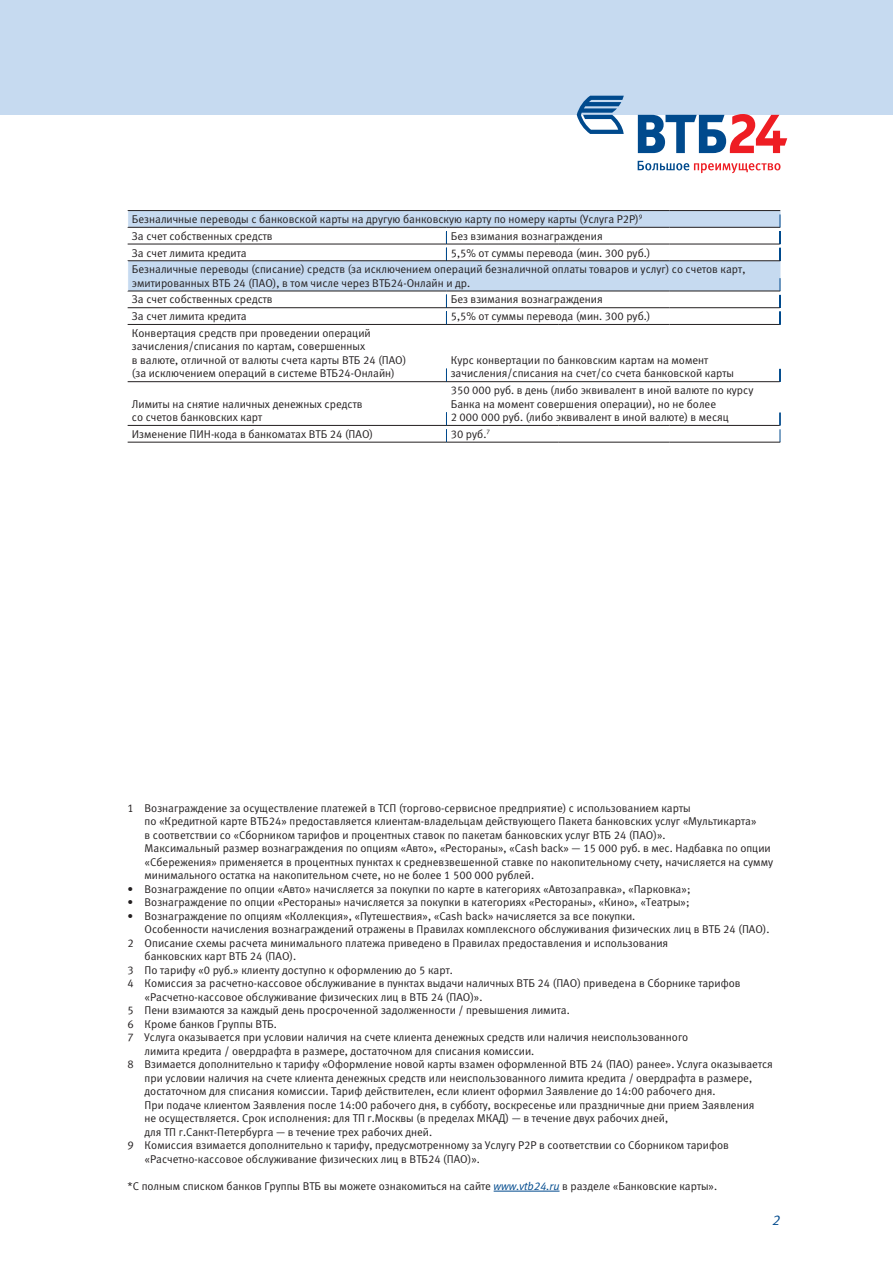
<style>
.page{position:relative;width:893px;height:1263px;background:#fff}
.page>*{position:absolute;margin:0;border:0;box-sizing:border-box;transform-origin:0 0}
.t1{font:italic 14.25px "Meta Normal Cyr LF";color:#004a8d}
.Footnotes{font:11.25px/13.5px "Meta Normal Cyr LF";color:#231f20}
.Text{font:11.25px/13.5px "Meta Normal Cyr LF";color:#231f20}
.s1{font-style:italic;color:#004a8d}
</style>
<div class="page">
<div style="left:0;top:0;width:893px;height:115px;background:#c6daf0"></div>
<svg style="left:638px;top:161px;width:142px;height:12px"></svg>
<svg style="left:577px;top:96px;width:210px;height:57px"></svg>
<svg style="left:128px;top:211px;width:652px;height:80px;fill:#c6daf0"></svg>
<hr style="left:128px;top:244px;width:318px;height:1px;background:#231f20">
<hr style="left:128px;top:307px;width:318px;height:1px;background:#231f20">
<hr style="left:128px;top:324px;width:318px;height:1px;background:#231f20">
<hr style="left:128px;top:381px;width:318px;height:1px;background:#231f20">
<hr style="left:128px;top:425px;width:318px;height:1px;background:#231f20">
<hr style="left:128px;top:442px;width:318px;height:1px;background:#231f20">
<svg style="left:446px;top:228px;width:1px;height:32px"></svg>
<svg style="left:446px;top:294px;width:1px;height:148px"></svg>
<hr style="left:446px;top:244px;width:113px;height:1px;background:#231f20">
<hr style="left:559px;top:244px;width:110px;height:1px;background:#231f20">
<hr style="left:669px;top:244px;width:111px;height:1px;background:#231f20">
<hr style="left:446px;top:307px;width:113px;height:1px;background:#231f20">
<hr style="left:559px;top:307px;width:110px;height:1px;background:#231f20">
<hr style="left:669px;top:307px;width:111px;height:1px;background:#231f20">
<hr style="left:446px;top:324px;width:113px;height:1px;background:#231f20">
<hr style="left:559px;top:324px;width:110px;height:1px;background:#231f20">
<hr style="left:669px;top:324px;width:111px;height:1px;background:#231f20">
<hr style="left:446px;top:381px;width:113px;height:1px;background:#231f20">
<hr style="left:559px;top:381px;width:110px;height:1px;background:#231f20">
<hr style="left:669px;top:381px;width:111px;height:1px;background:#231f20">
<hr style="left:446px;top:425px;width:113px;height:1px;background:#231f20">
<hr style="left:559px;top:425px;width:110px;height:1px;background:#231f20">
<hr style="left:669px;top:425px;width:111px;height:1px;background:#231f20">
<hr style="left:446px;top:442px;width:113px;height:1px;background:#231f20">
<hr style="left:559px;top:442px;width:110px;height:1px;background:#231f20">
<hr style="left:669px;top:442px;width:111px;height:1px;background:#231f20">
<hr style="left:128px;top:210px;width:318px;height:1px;background:#231f20">
<hr style="left:446px;top:210px;width:113px;height:1px;background:#231f20">
<hr style="left:559px;top:210px;width:110px;height:1px;background:#231f20">
<hr style="left:669px;top:210px;width:111px;height:1px;background:#231f20">
<hr style="left:128px;top:227px;width:318px;height:1px;background:#231f20">
<hr style="left:446px;top:227px;width:113px;height:1px;background:#231f20">
<hr style="left:559px;top:227px;width:110px;height:1px;background:#231f20">
<hr style="left:669px;top:227px;width:111px;height:1px;background:#231f20">
<hr style="left:128px;top:260px;width:318px;height:1px;background:#231f20">
<hr style="left:446px;top:260px;width:113px;height:1px;background:#231f20">
<hr style="left:559px;top:260px;width:110px;height:1px;background:#231f20">
<hr style="left:669px;top:260px;width:111px;height:1px;background:#231f20">
<hr style="left:128px;top:291px;width:318px;height:1px;background:#231f20">
<hr style="left:446px;top:291px;width:113px;height:1px;background:#231f20">
<hr style="left:559px;top:291px;width:110px;height:1px;background:#231f20">
<hr style="left:669px;top:291px;width:111px;height:1px;background:#231f20">
<svg style="left:780px;top:211px;width:1px;height:231px"></svg>
<hr style="left:494px;top:1191px;width:65px;height:1px;background:#004a8d">
<p class="Text" style="left:132px;top:212px;width:512px">Безналичные переводы с банковской карты на другую банковскую карту по номеру карты (Услуга P2P)<sup>9</sup></p>
<p class="Text" style="left:132px;top:229px;width:142px">За счет собственных средств</p>
<p class="Text" style="left:451px;top:229px;width:154px">Без взимания вознаграждения</p>
<p class="Text" style="left:132px;top:246px;width:116px">За счет лимита кредита</p>
<p class="Text" style="left:451px;top:246px;width:201px">5,5% от суммы перевода (мин. 300 руб.)</p>
<p class="Text" style="left:132px;top:263px;width:615px">Безналичные переводы (списание) средств (за исключением операций безналичной оплаты товаров и услуг) со счетов карт, эмитированных ВТБ 24 (ПАО), в том числе через ВТБ24-Онлайн и др.</p>
<p class="Text" style="left:132px;top:293px;width:142px">За счет собственных средств</p>
<p class="Text" style="left:451px;top:293px;width:154px">Без взимания вознаграждения</p>
<p class="Text" style="left:132px;top:309px;width:116px">За счет лимита кредита</p>
<p class="Text" style="left:451px;top:309px;width:201px">5,5% от суммы перевода (мин. 300 руб.)</p>
<p class="Text" style="left:132px;top:326px;width:276px">Конвертация средств при проведении операций зачисления/списания по картам, совершенных<br>в валюте, отличной от валюты счета карты ВТБ 24 (ПАО) (за исключением операций в системе ВТБ24-Онлайн)</p>
<p class="Text" style="left:451px;top:353px;width:285px">Курс конвертации по банковским картам на момент зачисления/списания на счет/со счета банковской карты</p>
<p class="Text" style="left:132px;top:397px;width:232px">Лимиты на снятие наличных денежных средств со счетов банковских карт</p>
<p class="Text" style="left:451px;top:383px;width:304px">350 000 руб. в день (либо эквивалент в иной валюте по курсу<br>Банка на момент совершения операции), но не более<br>2 000 000 руб. (либо эквивалент в иной валюте) в месяц</p>
<p class="Text" style="left:132px;top:427px;width:243px">Изменение ПИН-кода в банкоматах ВТБ 24 (ПАО)</p>
<p class="Text" style="left:451px;top:427px;width:41px">30 руб.<sup>7</sup></p>
<p class="Footnotes" style="left:145px;top:801px;width:630px;text-indent:-17px">1 Вознаграждение за осуществление платежей в ТСП (торгово-сервисное предприятие) с использованием карты<br>по «Кредитной карте ВТБ24» предоставляется клиентам-владельцам действующего Пакета банковских услуг «Мультикарта»<br>в соответствии со «Сборником тарифов и процентных ставок по пакетам банковских услуг ВТБ 24 (ПАО)».<br>Максимальный размер вознаграждения по опциям «Авто», «Рестораны», «Cash back» — 15 000 руб. в мес. Надбавка по опции «Сбережения» применяется в процентных пунктах к средневзвешенной ставке по накопительному счету, начисляется на сумму минимального остатка на накопительном счете, но не более 1 500 000 рублей.</p>
<p class="Footnotes" style="left:128px;top:882px;width:564px">• Вознаграждение по опции «Авто» начисляется за покупки по карте в категориях «Автозаправка», «Парковка»;</p>
<p class="Footnotes" style="left:128px;top:896px;width:563px">• Вознаграждение по опции «Рестораны» начисляется за покупки в категориях «Рестораны», «Кино», «Театры»;</p>
<p class="Footnotes" style="left:145px;top:909px;width:626px;text-indent:-17px">• Вознаграждение по опциям «Коллекция», «Путешествия», «Cash back» начисляется за все покупки.<br>Особенности начисления вознаграждений отражены в Правилах комплексного обслуживания физических лиц в ВТБ 24 (ПАО).</p>
<p class="Footnotes" style="left:145px;top:936px;width:525px;text-indent:-17px">2 Описание схемы расчета минимального платежа приведено в Правилах предоставления и использования банковских карт ВТБ 24 (ПАО).</p>
<p class="Footnotes" style="left:128px;top:963px;width:327px">3 По тарифу «0 руб.» клиенту доступно к оформлению до 5 карт.</p>
<p class="Footnotes" style="left:145px;top:977px;width:597px;text-indent:-17px">4 Комиссия за расчетно-кассовое обслуживание в пунктах выдачи наличных ВТБ 24 (ПАО) приведена в Сборнике тарифов «Расчетно-кассовое обслуживание физических лиц в ВТБ 24 (ПАО)».</p>
<p class="Footnotes" style="left:128px;top:1004px;width:444px">5 Пени взимаются за каждый день просроченной задолженности / превышения лимита.</p>
<p class="Footnotes" style="left:128px;top:1017px;width:151px">6 Кроме банков Группы ВТБ.</p>
<p class="Footnotes" style="left:145px;top:1031px;width:545px;text-indent:-17px">7 Услуга оказывается при условии наличия на счете клиента денежных средств или наличия неиспользованного лимита кредита / овердрафта в размере, достаточном для списания комиссии.</p>
<p class="Footnotes" style="left:145px;top:1058px;width:630px;text-indent:-17px">8 Взимается дополнительно к тарифу «Оформление новой карты взамен оформленной ВТБ 24 (ПАО) ранее». Услуга оказывается при условии наличия на счете клиента денежных средств или неиспользованного лимита кредита / овердрафта в размере, достаточном для списания комиссии. Тариф действителен, если клиент оформил Заявление до 14:00 рабочего дня.<br>При подаче клиентом Заявления после 14:00 рабочего дня, в субботу, воскресенье или праздничные дни прием Заявления<br>не осуществляется. Срок исполнения: для ТП г.Москвы (в пределах МКАД) — в течение двух рабочих дней,<br>для ТП г.Санкт-Петербурга — в течение трех рабочих дней.</p>
<p class="Footnotes" style="left:145px;top:1139px;width:586px;text-indent:-17px">9 Комиссия взимается дополнительно к тарифу, предусмотренному за Услугу P2P в соответствии со Сборником тарифов «Расчетно-кассовое обслуживание физических лиц в ВТБ24 (ПАО)».</p>
<p class="Footnotes" style="left:128px;top:1179px;width:591px">*С полным списком банков Группы ВТБ вы можете ознакомиться на сайте <span class="s1">www.vtb24.ru</span> в разделе «Банковские карты».</p>
<p class="t1" style="left:772px;top:1212px;width:9px">2</p>
</div>
